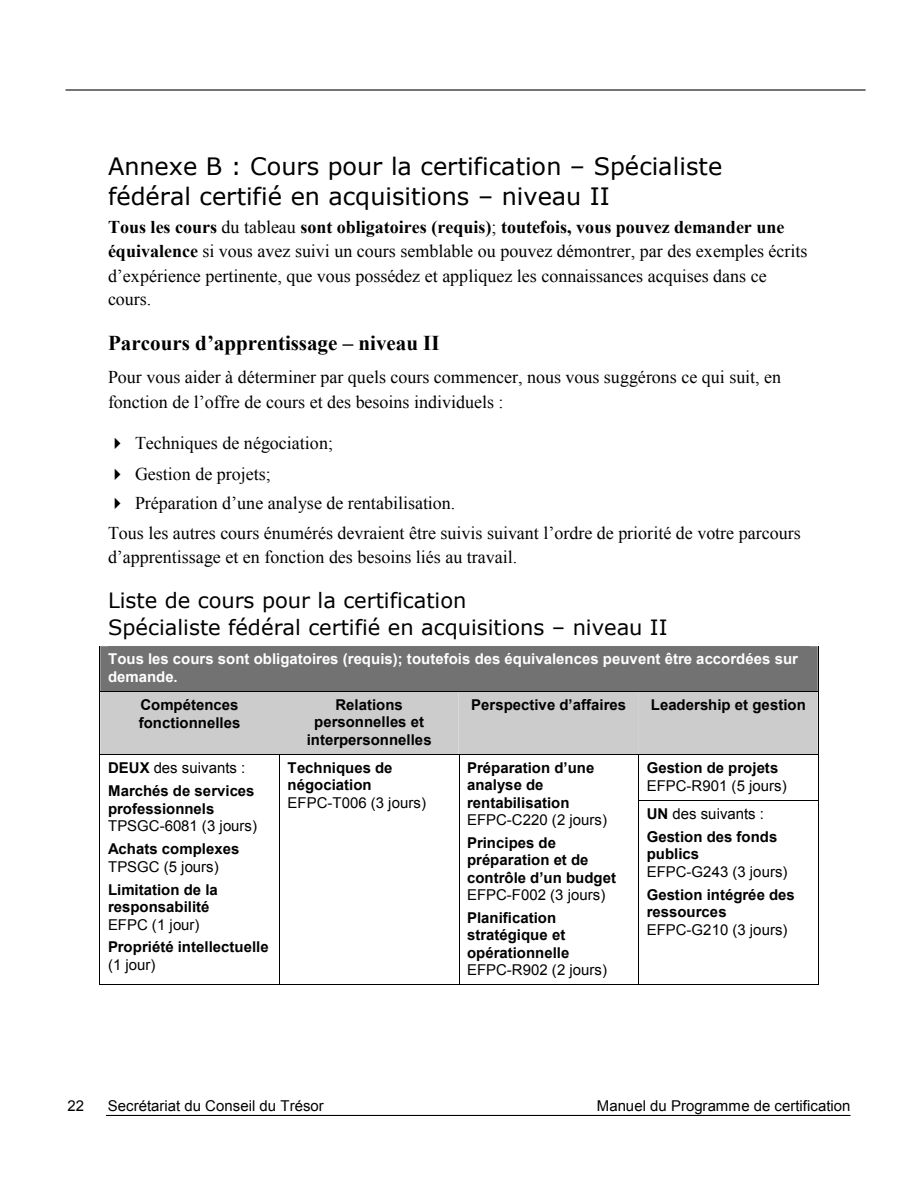
<style>
.page{position:relative;width:918px;height:1188px;background:#fff}
.page>*{position:absolute;margin:0;border:0;box-sizing:border-box;transform-origin:0 0}
.t1{font:24px/30px "Verdana";color:#000}
.t2{font:21px/27px "Verdana";color:#000}
.t3{font:700 21px "Times New Roman";color:#000}
.t4{font:18px/24px "Times New Roman";color:#000}
.t5{font:700 15px/17.2px "Arial";color:#000}
.t6{font:15px "Arial";color:#000}
.t7{font:700 15px/17.4px "Arial";color:#fff}
.s1{font-weight:700}
.s2{font-weight:400}
</style>
<div class="page">
<hr style="left:106px;top:1115px;width:744px;height:1px;background:#000">
<hr style="left:66px;top:89px;width:799px;height:2px;background:#000">
<svg style="left:100px;top:646px;width:719px;height:109px;background:#a2a2a2"></svg>
<hr style="left:100px;top:755px;width:1px;height:45px;background:#000">
<hr style="left:279px;top:755px;width:1px;height:45px;background:#000">
<hr style="left:459px;top:755px;width:1px;height:45px;background:#000">
<hr style="left:638px;top:755px;width:1px;height:45px;background:#000">
<hr style="left:818px;top:755px;width:1px;height:45px;background:#000">
<hr style="left:639px;top:800px;width:179px;height:1px;background:#000">
<hr style="left:100px;top:801px;width:1px;height:183px;background:#000">
<hr style="left:100px;top:984px;width:179px;height:1px;background:#000">
<hr style="left:279px;top:801px;width:1px;height:183px;background:#000">
<hr style="left:280px;top:984px;width:179px;height:1px;background:#000">
<hr style="left:459px;top:801px;width:1px;height:183px;background:#000">
<hr style="left:459px;top:984px;width:179px;height:1px;background:#000">
<hr style="left:638px;top:801px;width:1px;height:183px;background:#000">
<hr style="left:639px;top:984px;width:179px;height:1px;background:#000">
<hr style="left:818px;top:801px;width:1px;height:183px;background:#000">
<h1 class="t1" style="left:108px;top:151px;width:616px">Annexe B : Cours pour la certification – Spécialiste fédéral certifié en acquisitions – niveau II</h1>
<p class="t4" style="left:108px;top:215px;width:701px"><span class="s1">Tous les cours</span> du tableau <span class="s1">sont obligatoires (requis)</span>; <span class="s1">toutefois, vous pouvez demander une équivalence</span> si vous avez suivi un cours semblable ou pouvez démontrer, par des exemples écrits d’expérience pertinente, que vous possédez et appliquez les connaissances acquises dans ce cours.</p>
<p class="t3" style="left:108px;top:331px;width:333px">Parcours d’apprentissage – niveau II</p>
<p class="t4" style="left:108px;top:365px;width:675px">Pour vous aider à déterminer par quels cours commencer, nous vous suggérons ce qui suit, en fonction de l’offre de cours et des besoins individuels :</p>
<p class="t4" style="left:135px;top:431px;width:200px">Techniques de négociation;</p>
<p class="t4" style="left:135px;top:461px;width:137px">Gestion de projets;</p>
<p class="t4" style="left:135px;top:491px;width:322px">Préparation d’une analyse de rentabilisation.</p>
<p class="t4" style="left:108px;top:521px;width:694px">Tous les autres cours énumérés devraient être suivis suivant l’ordre de priorité de votre parcours</p>
<p class="t4" style="left:108px;top:545px;width:411px">d’apprentissage et en fonction des besoins liés au travail.</p>
<p class="t2" style="left:108px;top:586px;width:561px">Liste de cours pour la certification<br>Spécialiste fédéral certifié en acquisitions – niveau II</p>
<p class="t7" style="left:108px;top:650px;width:692px">Tous les cours sont obligatoires (requis); toutefois des équivalences peuvent être accordées sur demande.</p>
<p class="t5" style="left:139px;top:696px;width:103px">Compétences fonctionnelles</p>
<p class="t5" style="left:307px;top:696px;width:126px;text-align:center">Relations personnelles et interpersonnelles</p>
<p class="t5" style="left:471px;top:696px;width:157px">Perspective d’affaires</p>
<p class="t5" style="left:651px;top:696px;width:156px">Leadership et gestion</p>
<p class="t5" style="left:647px;top:759px;width:133px">Gestion de projets</p>
<p class="t6" style="left:647px;top:777px;width:141px">EFPC-R901 (5 jours)</p>
<p class="t5" style="left:467px;top:759px;width:129px">Préparation d’une analyse de rentabilisation</p>
<p class="t6" style="left:467px;top:812px;width:141px">EFPC-C220 (2 jours)</p>
<p class="t5" style="left:467px;top:834px;width:150px">Principes de préparation et de contrôle d’un budget</p>
<p class="t6" style="left:467px;top:887px;width:140px">EFPC-F002 (3 jours)</p>
<p class="t5" style="left:467px;top:909px;width:104px">Planification stratégique et opérationnelle</p>
<p class="t6" style="left:467px;top:962px;width:141px">EFPC-R902 (2 jours)</p>
<p class="t5" style="left:288px;top:759px;width:106px">Techniques de négociation</p>
<p class="t6" style="left:288px;top:794px;width:140px">EFPC-T006 (3 jours)</p>
<p class="t5" style="left:108px;top:757px;width:148px;line-height:23.1px">DEUX <span class="s2">des suivants :<br></span>Marchés de services</p>
<p class="t5" style="left:108px;top:800px;width:108px">professionnels</p>
<p class="t6" style="left:108px;top:818px;width:151px">TPSGC-6081 (3 jours)</p>
<p class="t5" style="left:108px;top:840px;width:133px">Achats complexes</p>
<p class="t6" style="left:108px;top:858px;width:112px">TPSGC (5 jours)</p>
<p class="t5" style="left:108px;top:881px;width:111px">Limitation de la responsabilité</p>
<p class="t6" style="left:108px;top:916px;width:93px">EFPC (1 jour)</p>
<p class="t5" style="left:108px;top:939px;width:162px">Propriété intellectuelle</p>
<p class="t6" style="left:108px;top:956px;width:49px">(1 jour)</p>
<p class="t5" style="left:647px;top:802px;width:132px;line-height:23.1px">UN <span class="s2">des suivants :<br></span>Gestion des fonds</p>
<p class="t5" style="left:647px;top:845px;width:54px">publics</p>
<p class="t6" style="left:647px;top:863px;width:142px">EFPC-G243 (3 jours)</p>
<p class="t5" style="left:647px;top:886px;width:150px">Gestion intégrée des ressources</p>
<p class="t6" style="left:647px;top:921px;width:142px">EFPC-G210 (3 jours)</p>
<p class="t6" style="left:68px;top:1098px;width:18px">22</p>
<p class="t6" style="left:108px;top:1098px;width:217px">Secrétariat du Conseil du Trésor</p>
<p class="t6" style="left:597px;top:1098px;width:255px">Manuel du Programme de certification</p>
</div>
